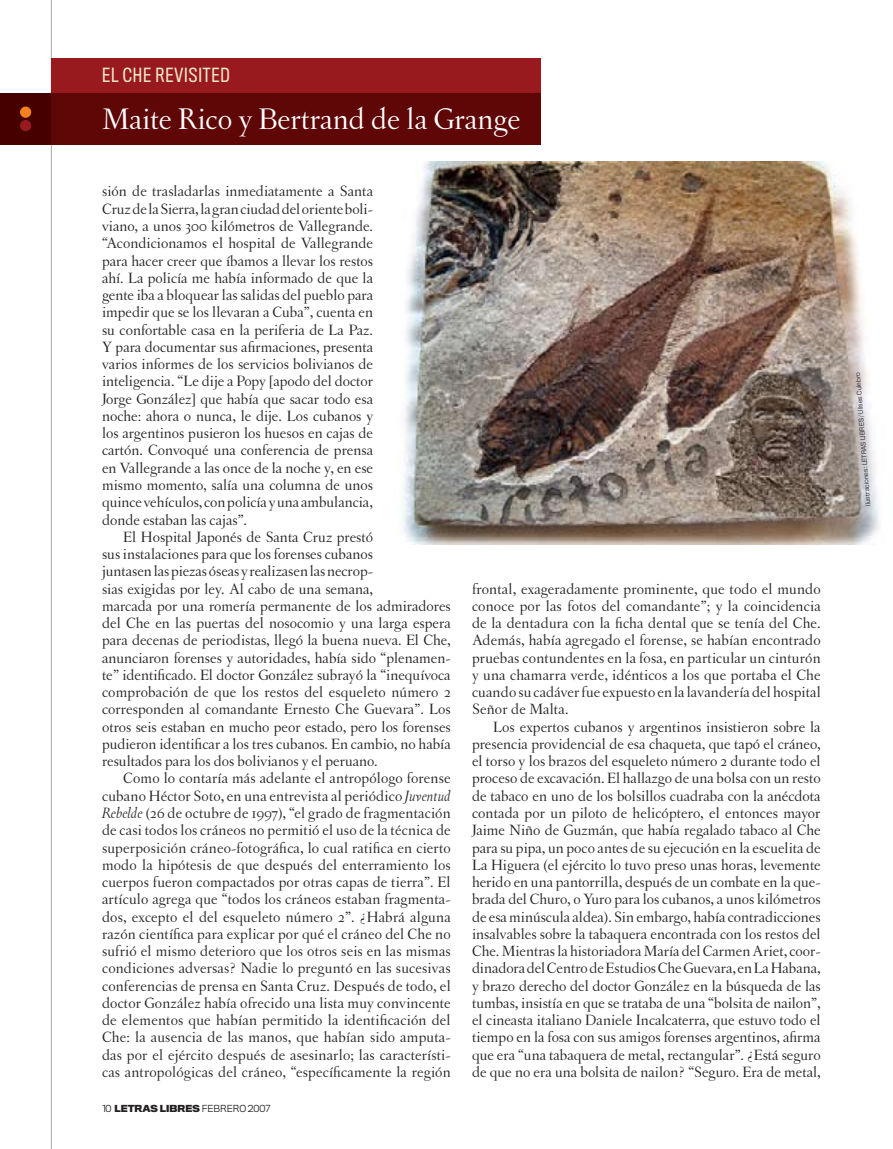
<style>
.page{position:relative;width:893px;height:1149px;background:#fff}
.page>*{position:absolute;margin:0;border:0;box-sizing:border-box;transform-origin:0 0}
.t1{font:31.5px "Letras Oldstyle";color:#fff}
.t2{font:18px "Titling Gothic FB Cond";letter-spacing:.05em;color:#f3e9c9}
.t3{font:15.75px/17.2px "Letras Oldstyle";color:#231f20;text-align:justify}
.t4{font:300 9px "Titling Gothic FB Normal";color:#231f20}
.t5{font:300 6px "Titling Gothic FB Normal";color:#231f20}
.s1{font-style:italic}
.s2{font-weight:700}
</style>
<div class="page">
<hr style="left:51px;top:0;width:1px;height:1148px;background:#a8a9ad">
<div style="left:51px;top:58px;width:490px;height:35px;background:#981a1e"></div>
<div style="left:0;top:93px;width:51px;height:52px;background:#470000"></div>
<div style="left:51px;top:93px;width:490px;height:52px;background:#5f0607"></div>
<div style="left:21px;top:107px;width:10px;height:10px;background:#f58220;border-radius:50%"></div>
<div style="left:20px;top:107px;width:11px;height:10px;border:1px solid #f58220;border-radius:50%"></div>
<div style="left:21px;top:120px;width:10px;height:11px;background:#981a1e;border-radius:50%"></div>
<div style="left:20px;top:120px;width:11px;height:11px;border:1px solid #981a1e;border-radius:50%"></div>
<img style="left:403px;top:162px;width:476px;height:382px">
<p class="t2" style="left:102px;top:65px;width:129px">EL CHE REVISITED</p>
<h1 class="t1" style="left:102px;top:101px;width:420px">Maite Rico y Bertrand de la Grange</h1>
<p class="t3" style="left:102px;top:183px;width:273px">sión de trasladarlas inmediatamente a Santa Cruz de la Sierra, la gran ciudad del oriente boli&shy;viano, a unos 300 kilómetros de Vallegrande. “Acondicionamos el hospital de Vallegrande para hacer creer que íbamos a llevar los restos ahí. La policía me había informado de que la gente iba a bloquear las salidas del pueblo para impedir que se los llevaran a Cuba”, cuenta en su confortable casa en la periferia de La Paz.<br>Y para documentar sus afirmaciones, presenta varios informes de los servicios bolivianos de inteligencia. “Le dije a Popy [apodo del doctor Jorge González] que había que sacar todo esa noche: ahora o nunca, le dije. Los cubanos y los argentinos pusieron los huesos en cajas de cartón. Convoqué una conferencia de prensa en Vallegrande a las once de la noche y, en ese mismo momento, salía una columna de unos quince vehículos, con policía y una ambulancia, donde estaban las cajas”.</p>
<p class="t3" style="left:102px;top:528px;width:350px;text-align:left;text-indent:21px">El Hospital Japonés de Santa Cruz prestó<br>sus instalaciones para que los forenses cubanos<br>juntasen las piezas óseas y realizasen las necrop-<br>sias exigidas por ley. Al cabo de una semana,<br>marcada por una romería permanente de los admiradores del Che en las puertas del nosocomio y una larga espera para decenas de periodistas, llegó la buena nueva. El Che, anunciaron forenses y autoridades, había sido “plenamen&shy;te” identificado. El doctor González subrayó la “inequívoca comprobación de que los restos del esqueleto número 2 corresponden al comandante Ernesto Che Guevara”. Los otros seis estaban en mucho peor estado, pero los forenses pudieron identificar a los tres cubanos. En cambio, no había resultados para los dos bolivianos y el peruano.</p>
<p class="t3" style="left:102px;top:769px;width:350px;text-indent:21px">Como lo contaría más adelante el antropólogo forense cubano Héctor Soto, en una entrevista al periódico <span class="s1">Juventud Rebelde</span> (26 de octubre de 1997), “el grado de fragmentación de casi todos los cráneos no permitió el uso de la técnica de superposición cráneo-fotográfica, lo cual ratifica en cierto modo la hipótesis de que después del enterramiento los cuerpos fueron compactados por otras capas de tierra”. El artículo agrega que “todos los cráneos estaban fragmenta&shy;dos, excepto el del esqueleto número 2”. ¿Habrá alguna razón científica para explicar por qué el cráneo del Che no sufrió el mismo deterioro que los otros seis en las mismas condiciones adversas? Nadie lo preguntó en las sucesivas conferencias de prensa en Santa Cruz. Después de todo, el doctor González había ofrecido una lista muy convincente de elementos que habían permitido la identificación del Che: la ausencia de las manos, que habían sido amputa&shy;das por el ejército después de asesinarlo; las característi&shy;cas antropológicas del cráneo, “específicamente la región</p>
<p class="t4" style="left:102px;top:1102px;width:170px">10 <span class="s2">LETRAS LIBRES</span> FEBRERO 2007</p>
<p class="t3" style="left:472px;top:579px;width:350px">frontal, exageradamente prominente, que todo el mundo conoce por las fotos del comandante”; y la coincidencia de la dentadura con la ficha dental que se tenía del Che.<br>Además, había agregado el forense, se habían encontrado pruebas contundentes en la fosa, en particular un cinturón y una chamarra verde, idénticos a los que portaba el Che cuando su cadáver fue expuesto en la lavandería del hospital Señor de Malta.</p>
<p class="t3" style="left:472px;top:717px;width:350px;text-indent:21px">Los expertos cubanos y argentinos insistieron sobre la presencia providencial de esa chaqueta, que tapó el cráneo, el torso y los brazos del esqueleto número 2 durante todo el proceso de excavación. El hallazgo de una bolsa con un resto de tabaco en uno de los bolsillos cuadraba con la anécdota contada por un piloto de helicóptero, el entonces mayor Jaime Niño de Guzmán, que había regalado tabaco al Che para su pipa, un poco antes de su ejecución en la escuelita de La Higuera (el ejército lo tuvo preso unas horas, levemente herido en una pantorrilla, después de un combate en la que&shy;brada del Churo, o Yuro para los cubanos, a unos kilómetros de esa minúscula aldea). Sin embargo, había contradicciones insalvables sobre la tabaquera encontrada con los restos del Che. Mientras la historiadora María del Carmen Ariet, coor&shy;dinadora del Centro de Estudios Che Guevara, en La Habana, y brazo derecho del doctor González en la búsqueda de las tumbas, insistía en que se trataba de una “bolsita de nailon”, el cineasta italiano Daniele Incalcaterra, que estuvo todo el tiempo en la fosa con sus amigos forenses argentinos, afirma que era “una tabaquera de metal, rectangular”. ¿Está seguro de que no era una bolsita de nailon? “Seguro. Era de metal,</p>
<p class="t5" style="left:865px;top:506px;width:137px;rotate:-95deg">ILUSTRACIONES: LETRAS LIBRE S / ULISES CULEBRO</p>
</div>
